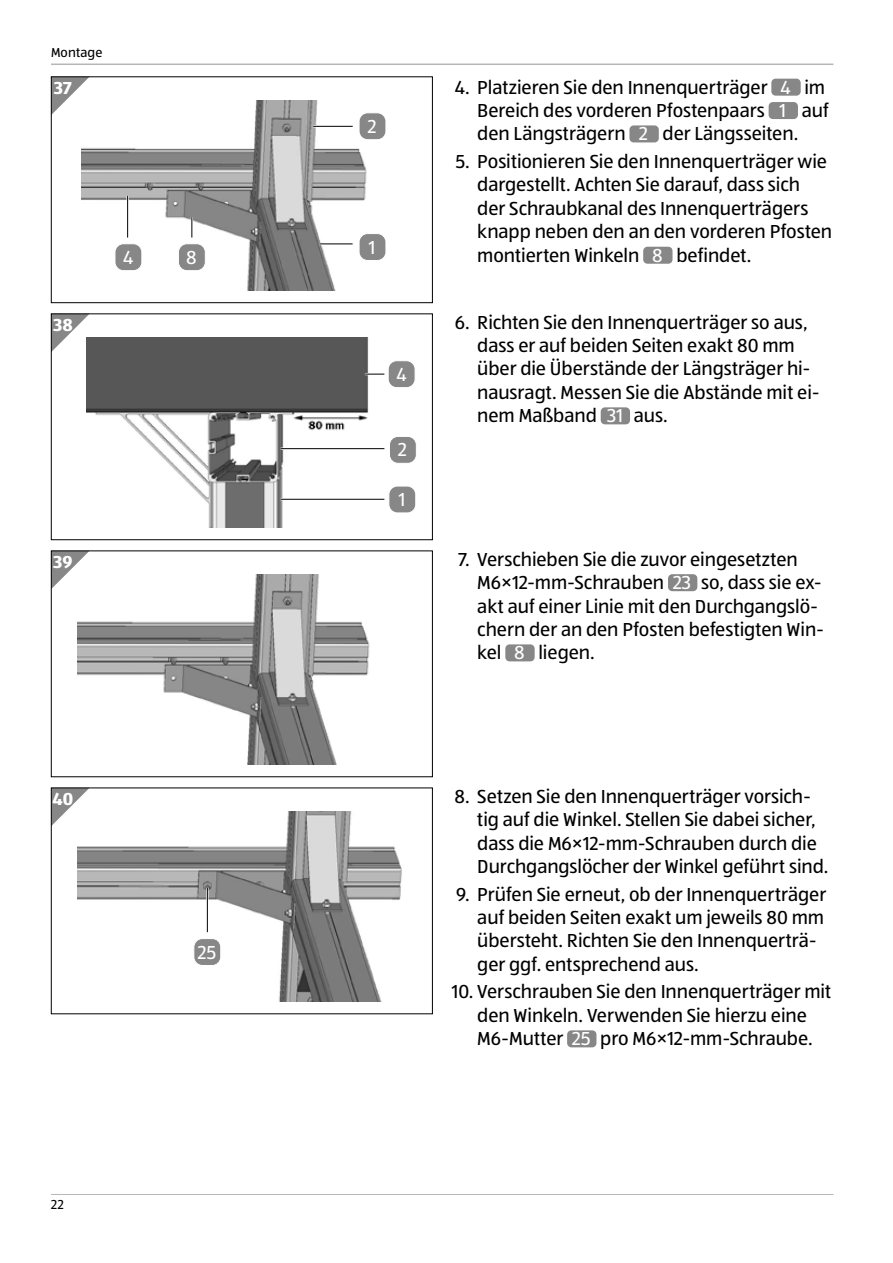
<style>
.page{position:relative;width:893px;height:1263px;background:#fff}
.page>*{position:absolute;margin:0;border:0;box-sizing:border-box;transform-origin:0 0}
.t1{font:19.5px/23.4px "ALDISUEDOT";letter-spacing:-.005em;color:#000}
.t2{font:19.5px "ALDISUEDOT";color:#fff}
.t3{font:700 18px "ALDISUEDOT";letter-spacing:.005em;color:#fff}
.t4{font:13.5px "ALDISUEDOT";letter-spacing:.015em;color:#000}
.s1{color:#fff}
</style>
<div class="page">
<hr style="left:51px;top:1194px;width:782px;height:1px;background:#b8b7b7">
<hr style="left:51px;top:64px;width:782px;height:1px;background:#b8b7b7">
<svg style="left:53px;top:79px;width:34px;height:34px"></svg>
<img style="left:81px;top:101px;width:302px;height:190px">
<div style="left:51px;top:77px;width:382px;height:226px;border:1px solid #000"></div>
<hr style="left:126px;top:196px;width:3px;height:42px;background:#fff">
<hr style="left:127px;top:196px;width:1px;height:42px;background:#000">
<hr style="left:320px;top:243px;width:33px;height:2px;background:#fff">
<hr style="left:320px;top:244px;width:33px;height:1px;background:#000">
<hr style="left:313px;top:125px;width:40px;height:2px;background:#fff">
<hr style="left:313px;top:126px;width:40px;height:1px;background:#000">
<div style="left:115px;top:244px;width:27px;height:27px;background:#878787;border-radius:9px"></div>
<div style="left:115px;top:243px;width:27px;height:28px;border:1px solid #fff;border-radius:9px"></div>
<div style="left:359px;top:113px;width:27px;height:27px;background:#878787;border-radius:9px"></div>
<div style="left:359px;top:112px;width:27px;height:28px;border:1px solid #fff;border-radius:9px"></div>
<div style="left:359px;top:234px;width:27px;height:26px;background:#878787;border-radius:9px"></div>
<div style="left:359px;top:233px;width:27px;height:28px;border:1px solid #fff;border-radius:9px"></div>
<hr style="left:191px;top:217px;width:2px;height:21px;background:#fff">
<svg style="left:192px;top:217px;width:1px;height:21px"></svg>
<div style="left:178px;top:244px;width:27px;height:27px;background:#878787;border-radius:9px"></div>
<div style="left:178px;top:243px;width:28px;height:28px;border:1px solid #fff;border-radius:9px"></div>
<div style="left:771px;top:79px;width:30px;height:17px;background:#878787;border-radius:4px"></div>
<div style="left:769px;top:102px;width:29px;height:17px;background:#878787;border-radius:4px"></div>
<div style="left:629px;top:125px;width:30px;height:17px;background:#878787;border-radius:4px"></div>
<div style="left:643px;top:247px;width:29px;height:17px;background:#878787;border-radius:4px"></div>
<svg style="left:53px;top:316px;width:37px;height:36px"></svg>
<img style="left:87px;top:338px;width:298px;height:190px">
<div style="left:51px;top:314px;width:382px;height:226px;border:1px solid #000"></div>
<svg style="left:365px;top:373px;width:19px;height:2px"></svg>
<div style="left:388px;top:361px;width:27px;height:27px;background:#878787;border-radius:9px"></div>
<div style="left:388px;top:360px;width:27px;height:28px;border:1px solid #fff;border-radius:9px"></div>
<hr style="left:281px;top:447px;width:103px;height:3px;background:#fff">
<hr style="left:281px;top:448px;width:103px;height:1px;background:#000">
<div style="left:389px;top:436px;width:27px;height:27px;background:#878787;border-radius:9px"></div>
<div style="left:389px;top:436px;width:28px;height:28px;border:1px solid #fff;border-radius:9px"></div>
<hr style="left:281px;top:498px;width:103px;height:2px;background:#fff">
<hr style="left:281px;top:499px;width:103px;height:1px;background:#000">
<div style="left:389px;top:486px;width:27px;height:27px;background:#878787;border-radius:9px"></div>
<div style="left:388px;top:486px;width:28px;height:27px;border:1px solid #fff;border-radius:9px"></div>
<div style="left:601px;top:407px;width:29px;height:17px;background:#878787;border-radius:4px"></div>
<svg style="left:53px;top:553px;width:34px;height:34px"></svg>
<img style="left:78px;top:575px;width:292px;height:190px">
<div style="left:51px;top:551px;width:382px;height:226px;border:1px solid #000"></div>
<div style="left:668px;top:574px;width:29px;height:17px;background:#878787;border-radius:4px"></div>
<div style="left:505px;top:644px;width:30px;height:17px;background:#878787;border-radius:4px"></div>
<svg style="left:53px;top:790px;width:34px;height:34px"></svg>
<img style="left:78px;top:812px;width:324px;height:190px">
<div style="left:51px;top:788px;width:382px;height:226px;border:1px solid #000"></div>
<hr style="left:206px;top:888px;width:2px;height:44px;background:#fff">
<hr style="left:207px;top:888px;width:1px;height:44px;background:#000">
<div style="left:194px;top:938px;width:27px;height:27px;background:#878787;border-radius:9px"></div>
<div style="left:193px;top:938px;width:28px;height:28px;border:1px solid #fff;border-radius:9px"></div>
<div style="left:567px;top:1030px;width:29px;height:17px;background:#878787;border-radius:4px"></div>
<p class="t4" style="left:51px;top:43px;width:53px">Montage</p>
<p class="t3" style="left:54px;top:76px;width:20px">37</p>
<p class="t3" style="left:53px;top:313px;width:21px">38</p>
<p class="t2" style="left:123px;top:244px;width:11px">4</p>
<p class="t2" style="left:186px;top:244px;width:12px">8</p>
<p class="t2" style="left:368px;top:114px;width:10px">2</p>
<p class="t2" style="left:369px;top:234px;width:8px">1</p>
<p class="t2" style="left:396px;top:361px;width:11px">4</p>
<p class="t2" style="left:398px;top:437px;width:10px">2</p>
<p class="t2" style="left:399px;top:487px;width:8px">1</p>
<p class="t1" style="left:477px;top:75px;width:353px;text-indent:-22px">4. Platzieren Sie den Innenquerträger <span class="s1">4</span> im<br>Bereich des vorderen Pfostenpaars <span class="s1">1</span> auf den Längsträgern <span class="s1">2</span> der Längsseiten.</p>
<p class="t1" style="left:477px;top:149px;width:356px;text-indent:-22px">5. Positionieren Sie den Innenquerträger wie dargestellt. Achten Sie darauf, dass sich der Schraubkanal des Innenquerträgers knapp neben den an den vorderen Pfosten montierten Winkeln <span class="s1">8</span> befindet.</p>
<p class="t1" style="left:477px;top:310px;width:344px;text-indent:-22px">6. Richten Sie den Innenquerträger so aus, dass er auf beiden Seiten exakt 80 mm über die Überstände der Längsträger hi&shy;nausragt. Messen Sie die Abstände mit ei&shy;nem Maßband <span class="s1">31</span> aus.</p>
<p class="t3" style="left:53px;top:550px;width:21px">39</p>
<p class="t1" style="left:477px;top:547px;width:348px;text-indent:-19px">7. Verschieben Sie die zuvor eingesetzten M6×12-mm-Schrauben <span class="s1">23</span> so, dass sie ex&shy;akt auf einer Linie mit den Durchgangslö&shy;chern der an den Pfosten befestigten Win&shy;kel <span class="s1">8</span> liegen.</p>
<p class="t3" style="left:53px;top:787px;width:22px">40</p>
<p class="t4" style="left:51px;top:1195px;width:14px">22</p>
<p class="t2" style="left:198px;top:939px;width:20px">25</p>
<p class="t1" style="left:477px;top:784px;width:353px;text-indent:-23px">8. Setzen Sie den Innenquerträger vorsich&shy;tig auf die Winkel. Stellen Sie dabei sicher, dass die M6×12-mm-Schrauben durch die Durchgangslöcher der Winkel geführt sind.</p>
<p class="t1" style="left:477px;top:882px;width:350px;text-indent:-21px">9. Prüfen Sie erneut, ob der Innenquerträger auf beiden Seiten exakt um jeweils 80 mm übersteht. Richten Sie den Innenquerträ&shy;ger ggf. entsprechend aus.</p>
<p class="t1" style="left:452px;top:979px;width:381px;text-align:center">10. Verschrauben Sie den Innenquerträger mit den Winkeln. Verwenden Sie hierzu eine<br>M6-Mutter <span class="s1">25</span> pro M6×12-mm-Schraube.</p>
</div>
